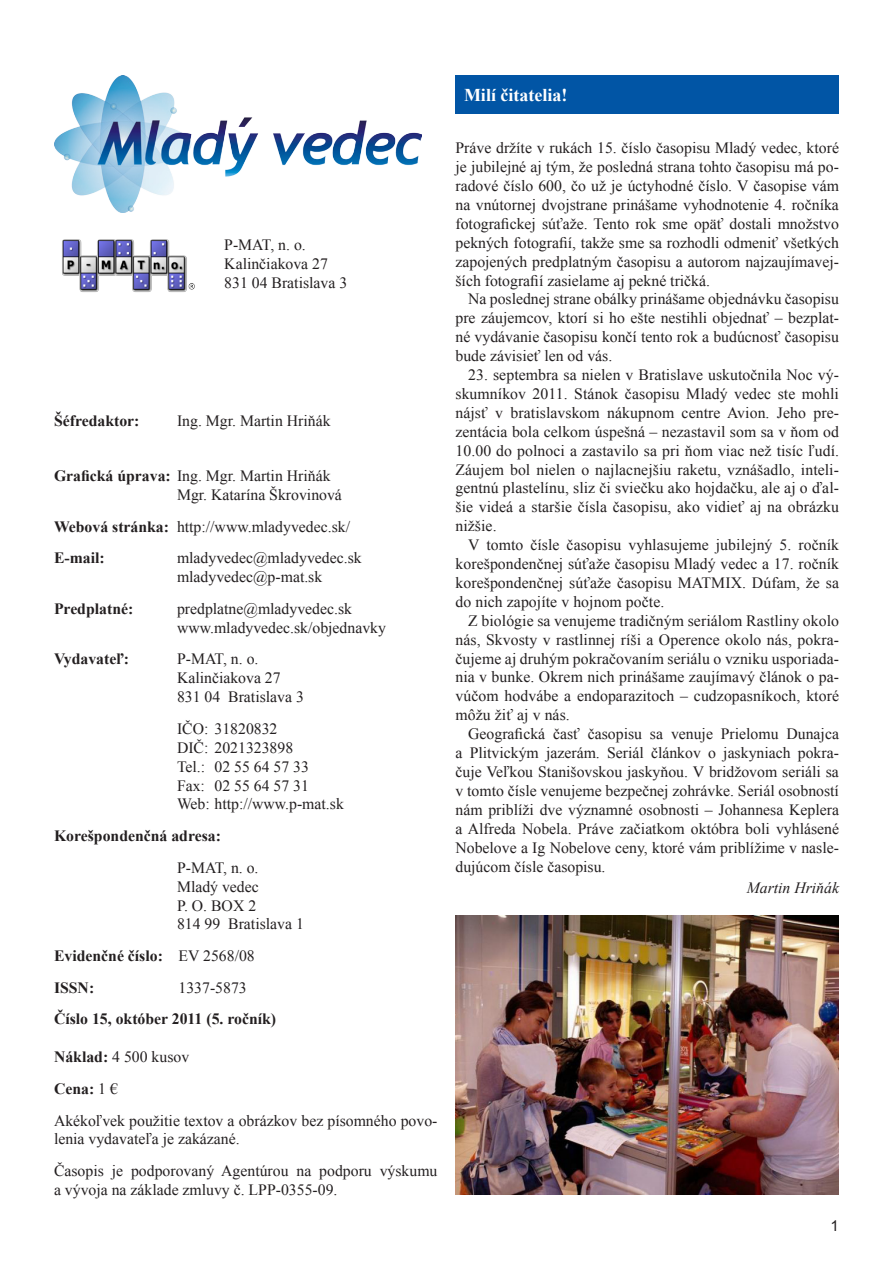
<style>
.page{position:relative;width:893px;height:1263px;background:#fff}
.page>*{position:absolute;margin:0;border:0;box-sizing:border-box;transform-origin:0 0}
.Nadpis_2{font:700 18px "Times New Roman";color:#fff}
.Základný_text{font:15.75px/18.9px "Times New Roman";letter-spacing:.005em;color:#231f20;text-align:justify}
.Základný_text_bez_od{font:15.75px/18.9px "Times New Roman";color:#231f20}
.Základný_text_bez_od-2{font:700 15.75px "Times New Roman";color:#231f20}
.Základný_text_bez_od-3{font:italic 15.75px "Times New Roman";color:#231f20}
.t1{font:15px "Arial";color:#231f20}
.s1{font-weight:700}
.s2{font-weight:400}
</style>
<div class="page">
<div style="left:455px;top:75px;width:384px;height:38px;background:#0155a5"></div>
<img style="left:54px;top:75px;width:368px;height:138px">
<img style="left:62px;top:239px;width:133px;height:53px">
<img style="left:455px;top:916px;width:383px;height:279px">
<p class="Základný_text" style="left:224px;top:235px;width:83px">P-MAT, n. o.</p>
<p class="Základný_text" style="left:224px;top:254px;width:105px">Kalinčiakova 27</p>
<p class="Základný_text" style="left:224px;top:273px;width:124px">831 04 Bratislava 3</p>
<p class="Základný_text_bez_od-2" style="left:54px;top:410px;width:87px">Šéfredaktor:</p>
<p class="Základný_text_bez_od" style="left:177px;top:411px;width:155px">Ing. Mgr. Martin Hriňák</p>
<p class="Základný_text_bez_od" style="left:177px;top:466px;width:166px;text-indent:-123px"><span class="s1">Grafická úprava:</span> Ing. Mgr. Martin Hriňák<br>Mgr. Katarína Škrovinová</p>
<p class="Základný_text_bez_od" style="left:54px;top:517px;width:298px"><span class="s1">Webová stránka:</span> http://www.mladyvedec.sk/</p>
<p class="Základný_text_bez_od-2" style="left:54px;top:547px;width:52px">E-mail:</p>
<p class="Základný_text_bez_od" style="left:177px;top:548px;width:186px">mladyvedec@mladyvedec.sk mladyvedec@p-mat.sk</p>
<p class="Základný_text_bez_od-2" style="left:54px;top:598px;width:81px">Predplatné:</p>
<p class="Základný_text_bez_od" style="left:177px;top:599px;width:210px">predplatne@mladyvedec.sk www.mladyvedec.sk/objednavky</p>
<p class="Základný_text_bez_od-2" style="left:54px;top:648px;width:77px">Vydavateľ:</p>
<p class="Základný_text_bez_od" style="left:177px;top:649px;width:128px">P-MAT, n. o.<br>Kalinčiakova 27<br>831 04 Bratislava 3</p>
<p class="Základný_text_bez_od" style="left:177px;top:719px;width:168px">IČO: 31820832<br>DIČ: 2021323898<br>Tel.: 02 55 64 57 33<br>Fax: 02 55 64 57 31<br>Web: http://www.p-mat.sk</p>
<p class="Základný_text_bez_od-2" style="left:54px;top:825px;width:168px">Korešpondenčná adresa:</p>
<p class="Základný_text_bez_od" style="left:177px;top:858px;width:128px">P-MAT, n. o.<br>Mladý vedec<br>P. O. BOX 2<br>814 99 Bratislava 1</p>
<p class="Základný_text_bez_od-2" style="left:54px;top:945px;width:202px">Evidenčné číslo: <span class="s2">EV 2568/08</span></p>
<p class="Základný_text_bez_od-2" style="left:54px;top:976px;width:42px">ISSN:</p>
<p class="Základný_text_bez_od" style="left:178px;top:978px;width:70px">1337-5873</p>
<p class="Základný_text_bez_od-2" style="left:54px;top:1008px;width:224px">Číslo 15, október 2011 (5. ročník)</p>
<p class="Základný_text_bez_od" style="left:54px;top:1047px;width:137px"><span class="s1">Náklad:</span> 4 500 kusov</p>
<p class="Základný_text_bez_od-2" style="left:54px;top:1078px;width:65px">Cena: <span class="s2">1 €</span></p>
<p class="Základný_text_bez_od" style="left:54px;top:1110px;width:385px">Akékoľvek použitie textov a obrázkov bez písomného povo&shy;lenia vydavateľa je zakázané.</p>
<p class="Základný_text_bez_od" style="left:54px;top:1161px;width:385px">Časopis je podporovaný Agentúrou na podporu výskumu a vývoja na základe zmluvy č. LPP-0355-09.</p>
<p class="Nadpis_2" style="left:464px;top:82px;width:105px">Milí čitatelia!</p>
<p class="Základný_text_bez_od" style="left:455px;top:138px;width:385px;text-align:justify">Práve držíte v rukách 15. číslo časopisu Mladý vedec, ktoré je jubilejné aj tým, že posledná strana tohto časopisu má po&shy;radové číslo 600, čo už je úctyhodné číslo. V časopise vám na vnútornej dvojstrane prinášame vyhodnotenie 4. ročníka fotografickej súťaže. Tento rok sme opäť dostali množstvo pekných fotografií, takže sme sa rozhodli odmeniť všetkých zapojených predplatným časopisu a autorom najzaujímavej&shy;ších fotografií zasielame aj pekné tričká.</p>
<p class="Základný_text" style="left:455px;top:289px;width:385px;text-indent:13px">Na poslednej strane obálky prinášame objednávku časopisu pre záujemcov, ktorí si ho ešte nestihli objednať – bezplat&shy;né vydávanie časopisu končí tento rok a budúcnosť časopisu bude závisieť len od vás.</p>
<p class="Základný_text" style="left:455px;top:365px;width:385px;text-indent:13px">23. septembra sa nielen v Bratislave uskutočnila Noc vý&shy;skumníkov 2011. Stánok časopisu Mladý vedec ste mohli nájsť v bratislavskom nákupnom centre Avion. Jeho pre&shy;zentácia bola celkom úspešná – nezastavil som sa v ňom od 10.00 do polnoci a zastavilo sa pri ňom viac než tisíc ľudí.<br>Záujem bol nielen o najlacnejšiu raketu, vznášadlo, inteli&shy;gentnú plastelínu, sliz či sviečku ako hojdačku, ale aj o ďal&shy;šie videá a staršie čísla časopisu, ako vidieť aj na obrázku nižšie.</p>
<p class="Základný_text" style="left:455px;top:535px;width:385px;text-indent:13px">V tomto čísle časopisu vyhlasujeme jubilejný 5. ročník korešpondenčnej súťaže časopisu Mladý vedec a 17. ročník korešpondenčnej súťaže časopisu MATMIX. Dúfam, že sa do nich zapojíte v hojnom počte.</p>
<p class="Základný_text" style="left:455px;top:611px;width:385px;text-indent:13px">Z biológie sa venujeme tradičným seriálom Rastliny okolo nás, Skvosty v rastlinnej ríši a Operence okolo nás, pokra&shy;čujeme aj druhým pokračovaním seriálu o vzniku usporiada&shy;nia v bunke. Okrem nich prinášame zaujímavý článok o pa&shy;vúčom hodvábe a endoparazitoch – cudzopasníkoch, ktoré môžu žiť aj v nás.</p>
<p class="Základný_text" style="left:455px;top:724px;width:385px;text-indent:13px">Geografická časť časopisu sa venuje Prielomu Dunajca a Plitvickým jazerám. Seriál článkov o jaskyniach pokra&shy;čuje Veľkou Stanišovskou jaskyňou. V bridžovom seriáli sa v tomto čísle venujeme bezpečnej zohrávke. Seriál osobností nám priblíži dve významné osobnosti – Johannesa Keplera a Alfreda Nobela. Práve začiatkom októbra boli vyhlásené Nobelove a Ig Nobelove ceny, ktoré vám priblížime v nasle&shy;dujúcom čísle časopisu.</p>
<p class="Základný_text_bez_od-3" style="left:747px;top:876px;width:94px">Martin Hriňák</p>
<p class="t1" style="left:831px;top:1216px;width:10px">1</p>
</div>
